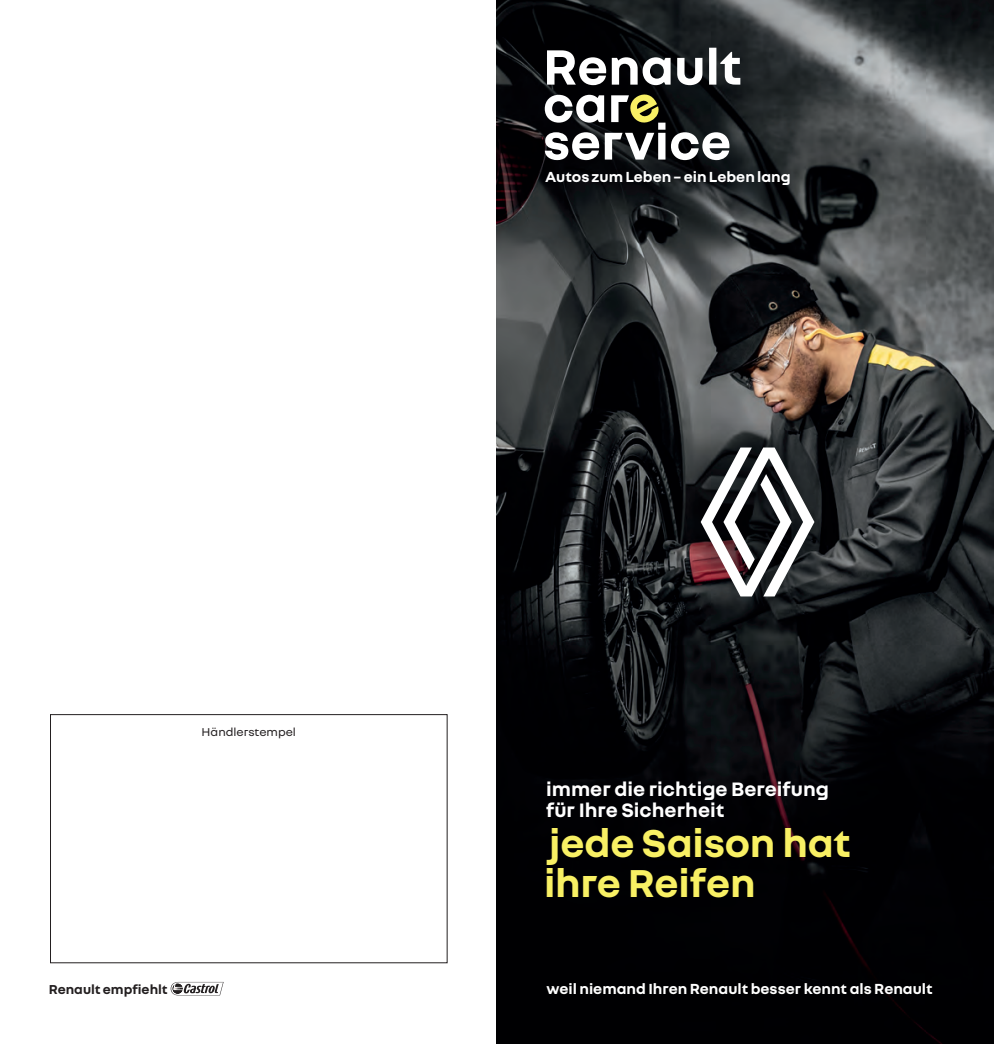
<style>
.page{position:relative;width:994px;height:1044px;background:#fff}
.page>*{position:absolute;margin:0;border:0;box-sizing:border-box;transform-origin:0 0}
.t1{font:700 42px/40.2px "Nouvel R";letter-spacing:-.005em;color:#f8f064}
.t2{font:700 21px/21px "Nouvel R";color:#fff}
.t3{font:700 15.75px "Nouvel R";color:#fff}
.t4{font:700 14px "Nouvel R";color:#231f20}
.t5{font:12.25px "Nouvel R";color:#231f20}
</style>
<div class="page">
<img style="left:497px;top:1px;width:496px;height:1041px">
<svg style="left:700px;top:447px;width:114px;height:149px"></svg>
<div style="left:50px;top:714px;width:397px;height:248px;border:1px solid #231f20"></div>
<svg style="left:171px;top:981px;width:53px;height:14px"></svg>
<svg style="left:547px;top:48px;width:193px;height:37px"></svg>
<svg style="left:544px;top:93px;width:185px;height:67px"></svg>
<p class="t5" style="left:202px;top:723px;width:96px">Händlerstempel</p>
<p class="t4" style="left:49px;top:979px;width:120px">Renault empfiehlt</p>
<p class="t3" style="left:545px;top:166px;width:247px">Autos zum Leben – ein Leben lang</p>
<h2 class="t2" style="left:546px;top:776px;width:284px">immer die richtige Bereifung für Ihre Sicherheit</h2>
<h1 class="t1" style="left:544px;top:820px;width:308px">jede Saison hat ihre Reifen</h1>
<p class="t3" style="left:546px;top:977px;width:387px">weil niemand Ihren Renault besser kennt als Renault</p>
</div>
